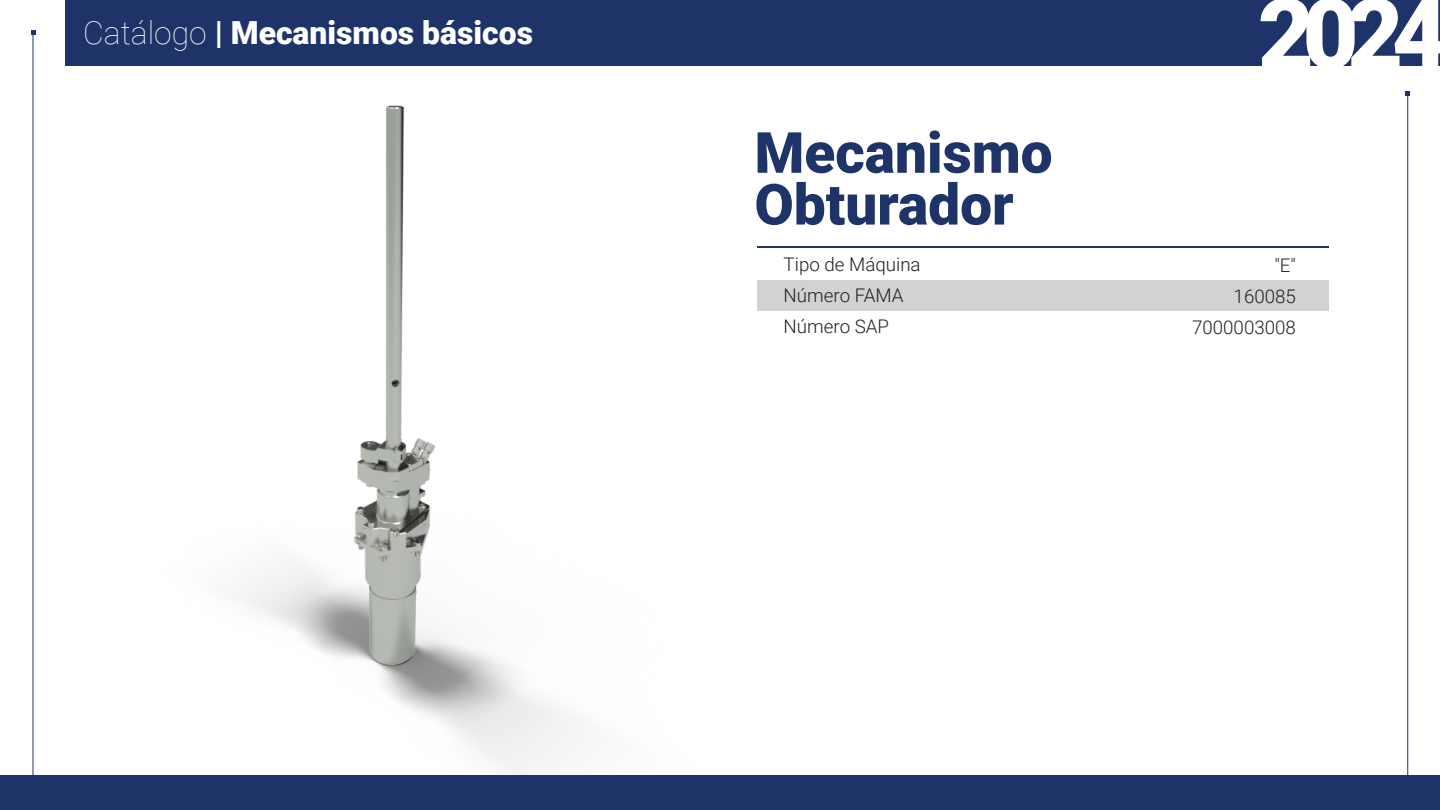
<style>
.page{position:relative;width:1440px;height:810px;background:#fff}
.page>*{position:absolute;margin:0;border:0;box-sizing:border-box;transform-origin:0 0}
.t1{font:900 97.12px "Roboto";color:#fff}
.t2{font:900 56.85px/51.8px "Roboto";color:#1e3468}
.t3{font:900 31.88px "Roboto";color:#fff}
.t4{font:300 18.75px/31.3px "Roboto";color:#231f20;text-align:right}
.s1{font-weight:100}
</style>
<div class="page">
<img style="left:54px;top:105px;width:860px;height:671px">
<hr style="left:758px;top:246px;width:571px;height:2px;background:#1e3468">
<div style="left:758px;top:280px;width:571px;height:31px;background:#d1d2d4"></div>
<div style="left:758px;top:248px;width:571px;height:32px;background:#fff"></div>
<div style="left:758px;top:311px;width:571px;height:32px;background:#fff"></div>
<div style="left:65px;top:0;width:1375px;height:66px;background:#1e3468"></div>
<div style="left:0;top:776px;width:1440px;height:34px;background:#1e3468"></div>
<hr style="left:33px;top:32px;width:1px;height:756px;background:#1e3468">
<svg style="left:31px;top:30px;width:4px;height:5px"></svg>
<hr style="left:1407px;top:93px;width:1px;height:712px;background:#1e3468">
<svg style="left:1405px;top:91px;width:5px;height:5px"></svg>
<h3 class="t3" style="left:83px;top:10px;width:451px"><span class="s1">Catálogo</span> | Mecanismos básicos</h3>
<h2 class="t2" style="left:755px;top:125px;width:300px">Mecanismo<br>Obturador</h2>
<p class="t4" style="left:784px;top:248px;width:139px;text-align:left">Tipo de Máquina<br>Número FAMA<br>Número SAP</p>
<h1 class="t1" style="left:1258px;top:-34px;width:192px">2024</h1>
<p class="t4" style="left:1192px;top:248px;width:105px">"E"<br>160085<br>7000003008</p>
</div>
